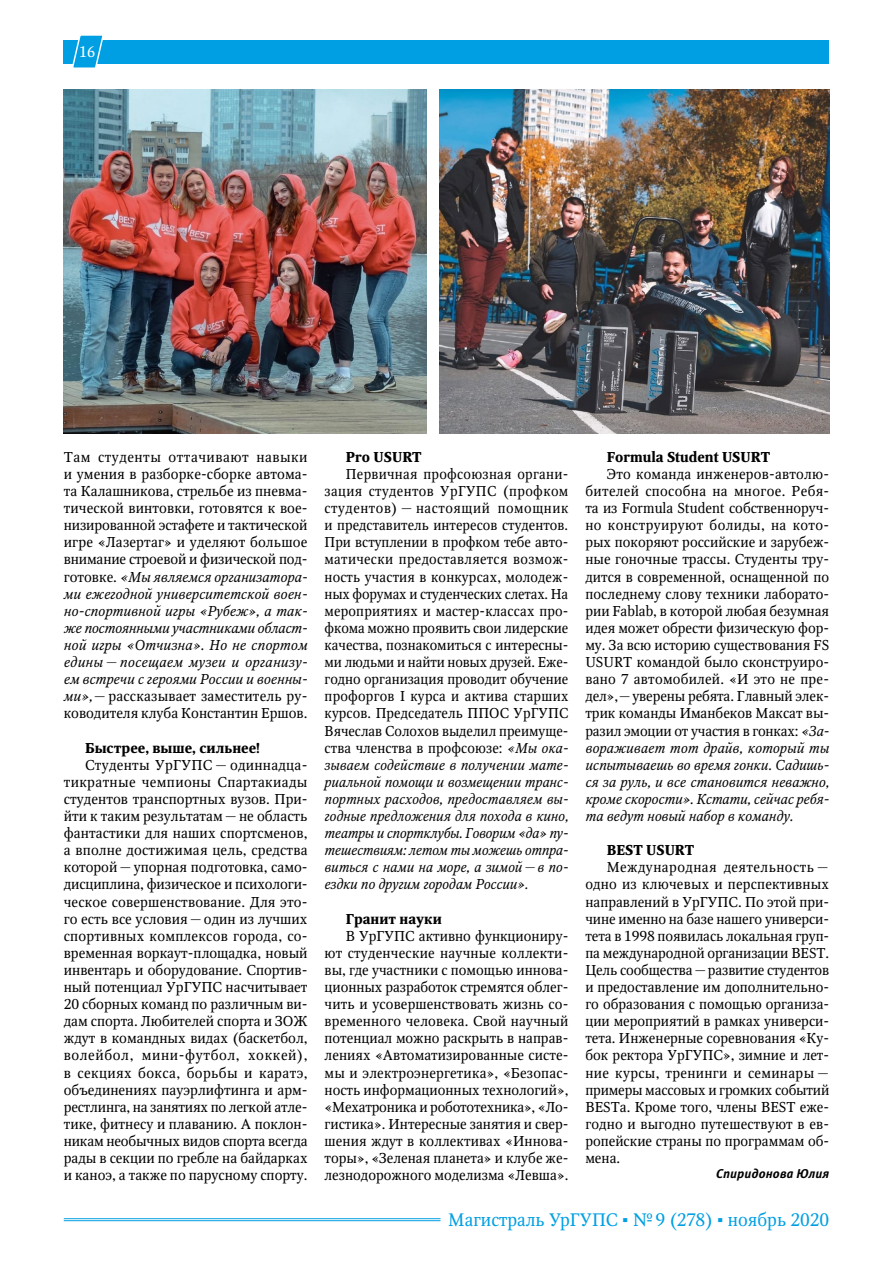
<style>
.page{position:relative;width:893px;height:1263px;background:#fff}
.page>*{position:absolute;margin:0;border:0;box-sizing:border-box;transform-origin:0 0}
.t1{font:18px "Octava";color:#009fe3}
.t2{font:15px "Octava";color:#fff}
.осн{font:14.25px/17.1px "Octava";color:#000;text-align:justify}
.осн-2{font:700 14.25px "Octava";color:#000}
.осн-3{font:italic 700 12.75px "Meta Pro";color:#000}
.s1{font-style:italic}
.s2{font-family:"Georgia"}
</style>
<div class="page">
<hr style="left:64px;top:1218px;width:377px;height:1px;background:#009fe3">
<hr style="left:64px;top:1220px;width:377px;height:1px;background:#009fe3">
<div style="left:64px;top:40px;width:765px;height:24px;background:#009fe3"></div>
<svg style="left:72px;top:35px;width:31px;height:33px"></svg>
<img style="left:439px;top:89px;width:390px;height:344px">
<img style="left:64px;top:89px;width:363px;height:344px">
<p class="t2" style="left:79px;top:43px;width:18px">16</p>
<p class="осн" style="left:64px;top:448px;width:245px">Там студенты оттачивают навыки и умения в разборке-сборке автома&shy;та Калашникова, стрельбе из пневма&shy;тической винтовки, готовятся к вое&shy;низированной эстафете и тактической игре «Лазертаг» и уделяют большое внимание строевой и физической под&shy;готовке. <span class="s1">«Мы являемся организатора&shy;ми ежегодной университетской воен&shy;но-спортивной игры «Рубеж», а так&shy;же постоянными участниками област&shy;ной игры «Отчизна». Но не спортом едины — посещаем музеи и организу&shy;ем встречи с героями России и военны&shy;ми»,</span>— рассказывает заместитель ру&shy;ководителя клуба Константин Ершов.</p>
<p class="осн-2" style="left:85px;top:739px;width:176px">Быстрее, выше, сильнее!</p>
<p class="осн" style="left:64px;top:756px;width:245px;text-indent:21px">Студенты УрГУПС — одиннадца&shy;тикратные чемпионы Спартакиады студентов транспортных вузов. При&shy;йти к таким результатам— не область фантастики для наших спортсменов, а вполне достижимая цель, средства которой— упорная подготовка, само&shy;дисциплина, физическое и психологи&shy;ческое совершенствование. Для это&shy;го есть все условия— один из лучших спортивных комплексов города, со&shy;временная воркаут-площадка, новый инвентарь и оборудование. Спортив&shy;ный потенциал УрГУПС насчитывает 20 сборных команд по различным ви&shy;дам спорта. Любителей спорта и ЗОЖ ждут в командных видах (баскетбол, волейбол, мини-футбол, хоккей), в секциях бокса, борьбы и каратэ, объединениях пауэрлифтинга и арм&shy;рестлинга, на занятиях по легкой атле&shy;тике, фитнесу и плаванию. А поклон&shy;никам необычных видов спорта всегда рады в секции по гребле на байдарках и каноэ, а также по парусному спорту.</p>
<p class="осн-2" style="left:346px;top:448px;width:77px">Pro USURT</p>
<p class="осн" style="left:325px;top:465px;width:245px;text-indent:21px">Первичная профсоюзная органи&shy;зация студентов УрГУПС (профком студентов) — настоящий помощник и представитель интересов студентов.<br>При вступлении в профком тебе авто&shy;матически предоставляется возмож&shy;ность участия в конкурсах, молодеж&shy;ных форумах и студенческих слетах. На мероприятиях и мастер-классах про&shy;фкома можно проявить свои лидерские качества, познакомиться с интересны&shy;ми людьми и найти новых друзей. Еже&shy;годно организация проводит обучение профоргов I курса и актива старших курсов. Председатель ППОС УрГУПС Вячеслав Солохов выделил преимуще&shy;ства членства в профсоюзе: <span class="s1">«Мы ока&shy;зываем содействие в получении мате&shy;риальной помощи и возмещении транс&shy;портных расходов, предоставляем вы&shy;годные предложения для похода в кино, театры и спортклубы. Говорим «да» пу&shy;тешествиям: летом ты можешь отпра&shy;виться с нами на море, а зимой — в по&shy;ездки по другим городам России».</span></p>
<p class="осн-2" style="left:346px;top:910px;width:98px">Гранит науки</p>
<p class="осн" style="left:325px;top:927px;width:245px;text-indent:21px">В УрГУПС активно функциониру&shy;ют студенческие научные коллекти&shy;вы, где участники с помощью иннова&shy;ционных разработок стремятся облег&shy;чить и усовершенствовать жизнь со&shy;временного человека. Свой научный потенциал можно раскрыть в направ&shy;лениях «Автоматизированные систе&shy;мы и электроэнергетика», «Безопас&shy;ность информационных технологий», «Мехатроника и робототехника», «Ло&shy;гистика». Интересные занятия и свер&shy;шения ждут в коллективах «Иннова&shy;торы», «Зеленая планета» и клубе же&shy;лезнодорожного моделизма «Левша».</p>
<p class="осн-2" style="left:607px;top:448px;width:165px">Formula Student USURT</p>
<p class="осн" style="left:585px;top:465px;width:245px;text-indent:21px">Это команда инженеров-автолю&shy;бителей способна на многое. Ребя&shy;та из Formula Student собственноруч&shy;но конструируют болиды, на кото&shy;рых покоряют российские и зарубеж&shy;ные гоночные трассы. Студенты тру&shy;дится в современной, оснащенной по последнему слову техники лаборато&shy;рии Fablab, в которой любая безумная идея может обрести физическую фор&shy;му. За всю историю существования FS USURT командой было сконструиро&shy;вано 7 автомобилей. «И это не пре&shy;дел»,— уверены ребята. Главный элек&shy;трик команды Иманбеков Максат вы&shy;разил эмоции от участия в гонках: <span class="s1">«За&shy;вораживает тот драйв, который ты испытываешь во время гонки. Садишь&shy;ся за руль, и все становится неважно, кроме скорости». Кстати, сейчас ребя&shy;та ведут новый набор в команду.</span></p>
<p class="осн-2" style="left:607px;top:841px;width:89px">BEST USURT</p>
<p class="осн" style="left:585px;top:859px;width:245px;text-indent:21px">Международная деятельность — одно из ключевых и перспективных направлений в УрГУПС. По этой при&shy;чине именно на базе нашего универси&shy;тета в 1998 появилась локальная груп&shy;па международной организации BEST.<br>Цель сообщества— развитие студентов и предоставление им дополнительно&shy;го образования с помощью организа&shy;ции мероприятий в рамках универси&shy;тета. Инженерные соревнования «Ку&shy;бок ректора УрГУПС», зимние и лет&shy;ние курсы, тренинги и семинары — примеры массовых и громких событий BESTа. Кроме того, члены BEST еже&shy;годно и выгодно путешествуют в ев&shy;ропейские страны по программам об&shy;мена.</p>
<p class="осн-3" style="left:716px;top:1166px;width:114px">Спиридонова Юлия</p>
<p class="t1" style="left:448px;top:1208px;width:382px">Магистраль УрГУПС <span class="s2">▪</span> №9 (278) <span class="s2">▪</span> ноябрь 2020</p>
</div>
